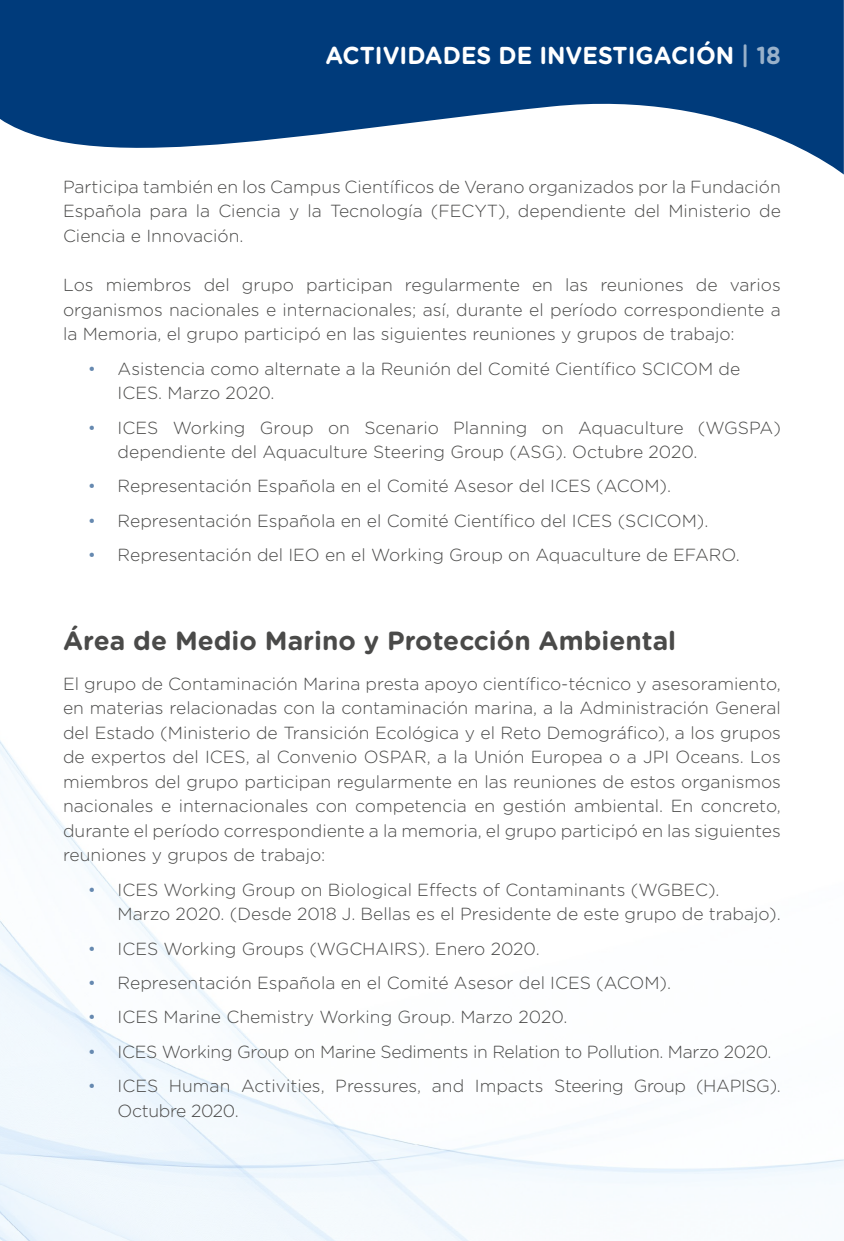
<style>
.page{position:relative;width:844px;height:1241px;background:#fff}
.page>*{position:absolute;margin:0;border:0;box-sizing:border-box;transform-origin:0 0}
.t1{font:700 26.25px "Gotham Rounded";color:#4a4a49}
.t2{font:700 24.5px "Gotham Rounded";color:#fff;scale:.95 1}
.t3{font:300 17.5px/24.5px "Gotham Rounded";color:#4a4a49}
.t4{font:300 17.5px "Gotham Rounded";letter-spacing:-.02em;color:#4a4a49}
.s1{color:#99b1ca}
.s2{color:#6689b0}
</style>
<div class="page">
<img style="left:0;top:740px;width:843px;height:500px">
<svg style="left:0;top:0;width:843px;height:174px;fill:#003b7b"></svg>
<h2 class="t2" style="left:325px;top:38px;width:481px">ACTIVIDADES DE INVESTIGACIÓN <span class="s1">| 18</span></h2>
<p class="t3" style="left:63px;top:173px;width:719px;text-align:justify">Participa también en los Campus Científicos de Verano organizados por la Fundación Española para la Ciencia y la Tecnología (FECYT), dependiente del Ministerio de Ciencia e Innovación.</p>
<p class="t3" style="left:63px;top:272px;width:719px;text-align:justify">Los miembros del grupo participan regularmente en las reuniones de varios organismos nacionales e internacionales; así, durante el período correspondiente a la Memoria, el grupo participó en las siguientes reuniones y grupos de trabajo:</p>
<p class="t3" style="left:118px;top:355px;width:624px;text-indent:-30px"><span class="s2">•</span> Asistencia como alternate a la Reunión del Comité Científico SCICOM de<br>ICES. Marzo 2020.</p>
<p class="t3" style="left:118px;top:414px;width:664px;text-indent:-30px"><span class="s2">•</span> ICES Working Group on Scenario Planning on Aquaculture (WGSPA) dependiente del Aquaculture Steering Group (ASG). Octubre 2020.</p>
<p class="t3" style="left:88px;top:473px;width:584px"><span class="s2">•</span> Representación Española en el Comité Asesor del ICES (ACOM).</p>
<p class="t3" style="left:88px;top:507px;width:622px"><span class="s2">•</span> Representación Española en el Comité Científico del ICES (SCICOM).</p>
<p class="t3" style="left:88px;top:542px;width:653px"><span class="s2">•</span> Representación del IEO en el Working Group on Aquaculture de EFARO.</p>
<h1 class="t1" style="left:63px;top:621px;width:614px">Área de Medio Marino y Protección Ambiental</h1>
<p class="t3" style="left:63px;top:670px;width:719px;text-align:justify">El grupo de Contaminación Marina presta apoyo científico-técnico y asesoramiento, en materias relacionadas con la contaminación marina, a la Administración General del Estado (Ministerio de Transición Ecológica y el Reto Demográfico), a los grupos de expertos del ICES, al Convenio OSPAR, a la Unión Europea o a JPI Oceans. Los miembros del grupo participan regularmente en las reuniones de estos organismos nacionales e internacionales con competencia en gestión ambiental. En concreto, durante el período correspondiente a la memoria, el grupo participó en las siguientes reuniones y grupos de trabajo:</p>
<p class="t3" style="left:118px;top:876px;width:664px;text-indent:-30px"><span class="s2">•</span> ICES Working Group on Biological Effects of Contaminants (WGBEC).<br>Marzo 2020. (Desde 2018 J. Bellas es el Presidente de este grupo de trabajo).</p>
<p class="t3" style="left:88px;top:935px;width:453px"><span class="s2">•</span> ICES Working Groups (WGCHAIRS). Enero 2020.</p>
<p class="t3" style="left:88px;top:969px;width:584px"><span class="s2">•</span> Representación Española en el Comité Asesor del ICES (ACOM).</p>
<p class="t3" style="left:88px;top:1004px;width:481px"><span class="s2">•</span> ICES Marine Chemistry Working Group. Marzo 2020.</p>
<p class="t4" style="left:88px;top:1039px;width:685px"><span class="s2">•</span> ICES Working Group on Marine Sediments in Relation to Pollution. Marzo 2020.</p>
<p class="t3" style="left:118px;top:1072px;width:664px;text-indent:-30px"><span class="s2">•</span> ICES Human Activities, Pressures, and Impacts Steering Group (HAPISG).<br>Octubre 2020.</p>
</div>
